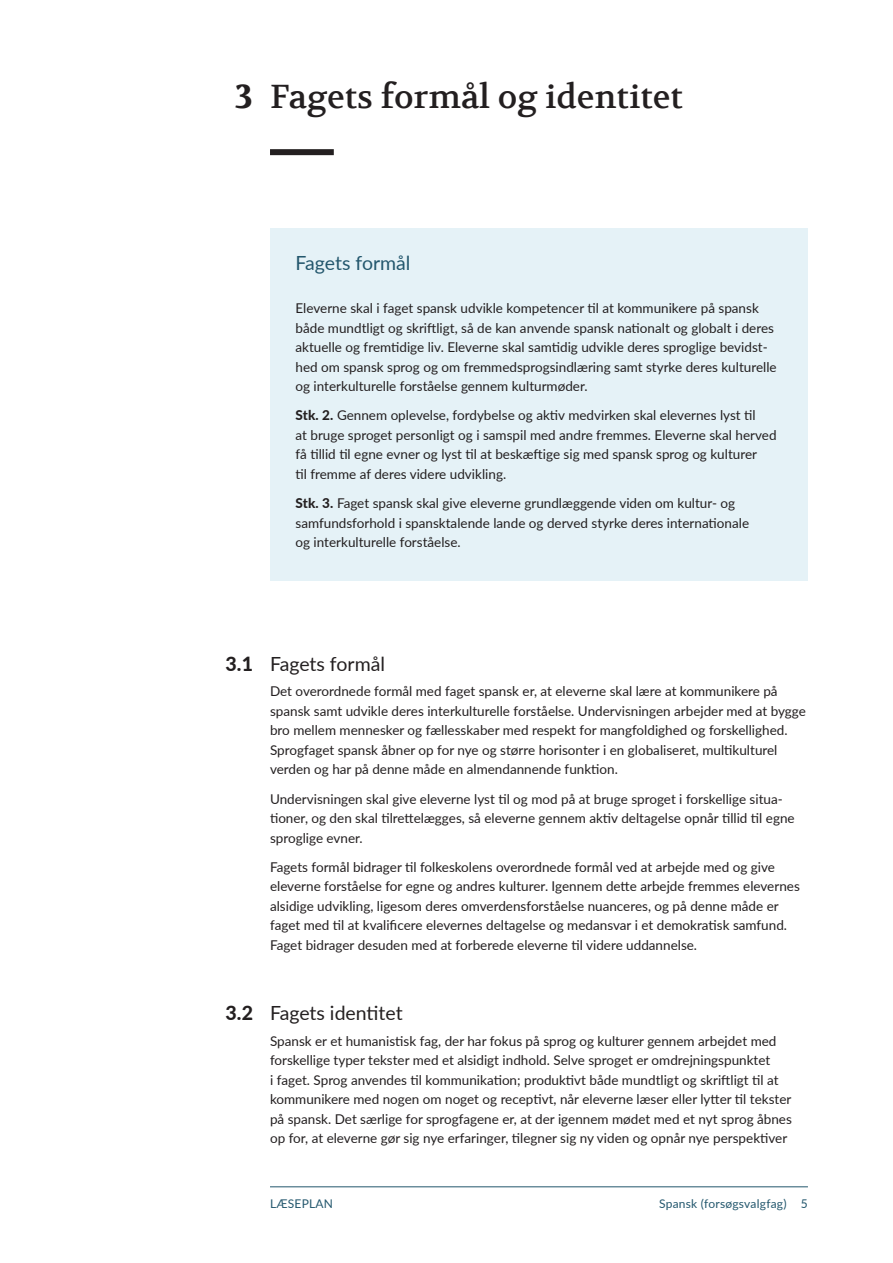
<style>
.page{position:relative;width:893px;height:1263px;background:#fff}
.page>*{position:absolute;margin:0;border:0;box-sizing:border-box;transform-origin:0 0}
._02_Overskrift_22_30{font:33px "Volkhov";color:#231f20}
._02_kapitel_NR{font:700 33px "Volkhov";color:#231f20}
._08_Mellemrubrik_13{font:19.5px "Lato";color:#231f20}
._07_Boks_overskrift{font:19.5px "Lato";color:#23576d}
._08_mellemrubrik_nr{font:800 19.5px "Lato";color:#231f20}
._04_Brødtekst_9_13{font:13.5px/19.5px "Lato";color:#231f20}
._07_Boks_brød{font:13.5px/19.5px "Lato";color:#231f20}
.t1{font:12px "Lato";letter-spacing:.02em;color:#23576d}
.s1{font-weight:800}
</style>
<div class="page">
<div style="left:270px;top:149px;width:64px;height:6px;background:#231f20"></div>
<div style="left:270px;top:228px;width:538px;height:353px;background:#e5f2f7"></div>
<hr style="left:270px;top:1186px;width:538px;height:1px;background:#23576d">
<p class="_02_kapitel_NR" style="left:235px;top:77px;width:20px">3</p>
<p class="_02_Overskrift_22_30" style="left:270px;top:76px;width:414px">Fagets formål og identitet</p>
<p class="_07_Boks_overskrift" style="left:296px;top:249px;width:116px">Fagets formål</p>
<p class="_07_Boks_brød" style="left:296px;top:298px;width:483px">Eleverne skal i faget spansk udvikle kompetencer til at kommunikere på spansk både mundtligt og skriftligt, så de kan anvende spansk nationalt og globalt i deres aktuelle og fremtidige liv. Eleverne skal samtidig udvikle deres sproglige bevidst&shy;hed om spansk sprog og om fremmedsprogsindlæring samt styrke deres kulturelle og interkulturelle forståelse gennem kulturmøder.</p>
<p class="_07_Boks_brød" style="left:296px;top:405px;width:482px"><span class="s1">Stk. 2.</span> Gennem oplevelse, fordybelse og aktiv medvirken skal elevernes lyst til<br>at bruge sproget personligt og i samspil med andre fremmes. Eleverne skal herved få tillid til egne evner og lyst til at beskæftige sig med spansk sprog og kulturer<br>til fremme af deres videre udvikling.</p>
<p class="_07_Boks_brød" style="left:296px;top:493px;width:455px"><span class="s1">Stk. 3.</span> Faget spansk skal give eleverne grundlæggende viden om kultur- og samfundsforhold i spansktalende lande og derved styrke deres internationale og interkulturelle forståelse.</p>
<p class="_08_mellemrubrik_nr" style="left:225px;top:649px;width:29px">3.1</p>
<p class="_08_Mellemrubrik_13" style="left:270px;top:649px;width:116px">Fagets formål</p>
<p class="_04_Brødtekst_9_13" style="left:270px;top:681px;width:537px">Det overordnede formål med faget spansk er, at eleverne skal lære at kommunikere på spansk samt udvikle deres interkulturelle forståelse. Undervisningen arbejder med at bygge bro mellem mennesker og fællesskaber med respekt for mangfoldighed og forskellighed.<br>Sprogfaget spansk åbner op for nye og større horisonter i en globaliseret, multikulturel verden og har på denne måde en almendannende funktion.</p>
<p class="_04_Brødtekst_9_13" style="left:270px;top:788px;width:526px">Undervisningen skal give eleverne lyst til og mod på at bruge sproget i forskellige situa&shy;tioner, og den skal tilrettelægges, så eleverne gennem aktiv deltagelse opnår tillid til egne sproglige evner.</p>
<p class="_04_Brødtekst_9_13" style="left:270px;top:857px;width:531px">Fagets formål bidrager til folkeskolens overordnede formål ved at arbejde med og give eleverne forståelse for egne og andres kulturer. Igennem dette arbejde fremmes elevernes alsidige udvikling, ligesom deres omverdensforståelse nuanceres, og på denne måde er faget med til at kvalificere elevernes deltagelse og medansvar i et demokratisk samfund.<br>Faget bidrager desuden med at forberede eleverne til videre uddannelse.</p>
<p class="_08_mellemrubrik_nr" style="left:225px;top:998px;width:29px">3.2</p>
<p class="_08_Mellemrubrik_13" style="left:270px;top:999px;width:134px">Fagets identitet</p>
<p class="_04_Brødtekst_9_13" style="left:270px;top:1030px;width:523px">Spansk er et humanistisk fag, der har fokus på sprog og kulturer gennem arbejdet med forskellige typer tekster med et alsidigt indhold. Selve sproget er omdrejningspunktet<br>i faget. Sprog anvendes til kommunikation; produktivt både mundtligt og skriftligt til at kommunikere med nogen om noget og receptivt, når eleverne læser eller lytter til tekster på spansk. Det særlige for sprogfagene er, at der igennem mødet med et nyt sprog åbnes op for, at eleverne gør sig nye erfaringer, tilegner sig ny viden og opnår nye perspektiver</p>
<p class="t1" style="left:270px;top:1195px;width:65px">LÆSEPLAN</p>
<p class="t1" style="left:659px;top:1195px;width:150px">Spansk (forsøgsvalgfag) 5</p>
</div>
